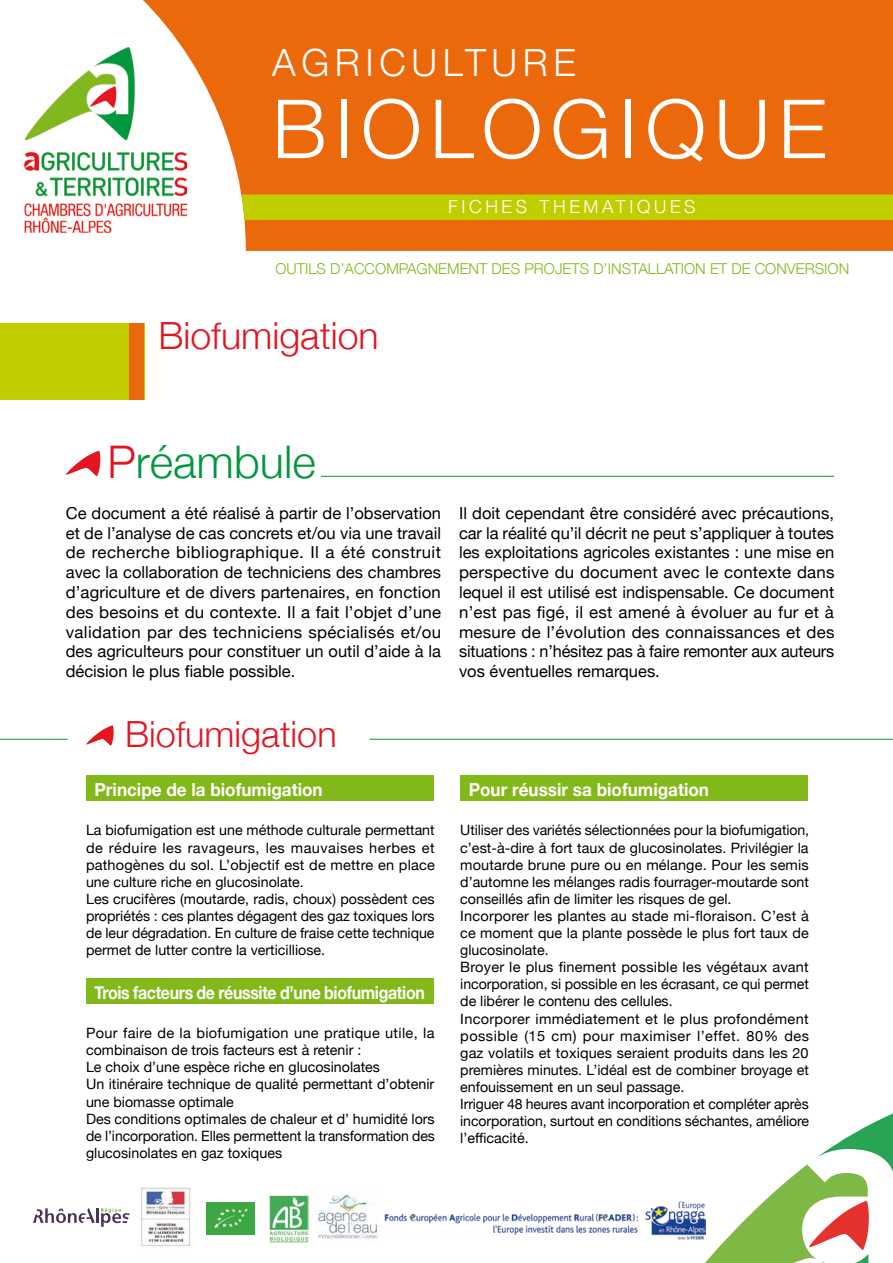
<style>
.page{position:relative;width:893px;height:1263px;background:#fff}
.page>*{position:absolute;margin:0;border:0;box-sizing:border-box;transform-origin:0 0}
.t1{font:300 81.75px "Helvetica Neue";letter-spacing:.1em;color:#fff}
.t2{font:300 45px "Helvetica Neue";color:#00973e}
.t3{font:300 37.5px "Helvetica Neue";color:#e31520}
.t4{font:300 37.5px "Helvetica Neue";letter-spacing:.15em;color:#fff}
.t5{font:300 36px "Helvetica Neue";color:#e31520}
.t6{font:700 18px "Helvetica Neue";color:#fff;scale:.95 1}
.t7{font:700 18px "Helvetica Neue";letter-spacing:-.02em;color:#fff;scale:.88 1}
.t8{font:300 18px "Helvetica Neue";letter-spacing:.2em;color:#fff}
.t9{font:16.5px/19.8px "Helvetica Neue";color:#000;text-align:justify}
.t10{font:300 15px "Helvetica Neue";color:#83b81a}
.t11{font:14.25px/17.1px "Helvetica Neue";color:#000}
.s1{color:#e31520}
</style>
<div class="page">
<div style="left:143px;top:0;width:750px;height:251px;background:#eb690b"></div>
<svg style="left:705px;top:1113px;width:188px;height:150px"></svg>
<div style="left:0;top:324px;width:144px;height:76px;background:#c0ce00"></div>
<div style="left:130px;top:324px;width:14px;height:76px;background:#eb690b"></div>
<div style="left:241px;top:195px;width:652px;height:25px;background:#c0ce00"></div>
<img style="left:24px;top:47px;width:163px;height:186px">
<svg style="left:66px;top:451px;width:35px;height:25px"></svg>
<hr style="left:321px;top:476px;width:513px;height:1px;background:#00973e">
<hr style="left:96px;top:1208px;width:3px;height:15px;background:#48345a">
<svg style="left:101px;top:1208px;width:29px;height:19px"></svg>
<svg style="left:33px;top:1208px;width:62px;height:15px"></svg>
<img style="left:137px;top:1188px;width:54px;height:59px">
<img style="left:206px;top:1203px;width:48px;height:32px">
<img style="left:269px;top:1195px;width:39px;height:47px">
<img style="left:645px;top:1200px;width:61px;height:41px">
<img style="left:384px;top:1213px;width:255px;height:21px">
<img style="left:317px;top:1192px;width:61px;height:49px">
<div style="left:86px;top:776px;width:723px;height:384px;background:#fff"></div>
<div style="left:86px;top:776px;width:347px;height:25px;background:#83b81a"></div>
<div style="left:86px;top:978px;width:347px;height:26px;background:#83b81a"></div>
<div style="left:460px;top:776px;width:347px;height:25px;background:#83b81a"></div>
<svg style="left:86px;top:725px;width:28px;height:21px"></svg>
<hr style="left:0;top:739px;width:68px;height:1px;background:#00973e">
<hr style="left:370px;top:739px;width:523px;height:1px;background:#00973e">
<h3 class="t4" style="left:272px;top:33px;width:305px">AGRICULTURE</h3>
<h1 class="t1" style="left:272px;top:63px;width:556px">BIOLOGIQUE</h1>
<p class="t8" style="left:448px;top:192px;width:249px">FICHES THEMATIQUES</p>
<p class="t10" style="left:275px;top:257px;width:575px">OUTILS D’ACCOMPAGNEMENT DES PROJETS D’INSTALLATION ET DE CONVERSION</p>
<h3 class="t3" style="left:159px;top:306px;width:222px">BIOFUMIGATION</h3>
<h2 class="t2" style="left:107px;top:426px;width:210px"><span class="s1">P</span>RÉAMBULE</h2>
<p class="t9" style="left:66px;top:502px;width:377px">Ce document a été réalisé à partir de l’observation et de l’analyse de cas concrets et/ou via une travail de recherche bibliographique. Il a été construit avec la collaboration de techniciens des chambres d’agriculture et de divers partenaires, en fonction des besoins et du contexte. Il a fait l’objet d’une validation par des techniciens spécialisés et/ou des agriculteurs pour constituer un outil d’aide à la décision le plus fiable possible.</p>
<p class="t9" style="left:459px;top:502px;width:377px">Il doit cependant être considéré avec précautions, car la réalité qu’il décrit ne peut s’appliquer à toutes les exploitations agricoles existantes : une mise en perspective du document avec le contexte dans lequel il est utilisé est indispensable. Ce document n’est pas figé, il est amené à évoluer au fur et à mesure de l’évolution des connaissances et des situations : n’hésitez pas à faire remonter aux auteurs vos éventuelles remarques.</p>
<h3 class="t5" style="left:125px;top:705px;width:213px">BIOFUMIGATION</h3>
<p class="t6" style="left:95px;top:773px;width:242px">Principe de la biofumigation</p>
<p class="t11" style="left:86px;top:821px;width:350px">La biofumigation est une méthode culturale permettant de réduire les ravageurs, les mauvaises herbes et pathogènes du sol. L’objectif est de mettre en place une culture riche en glucosinolate.<br>Les crucifères (moutarde, radis, choux) possèdent ces propriétés : ces plantes dégagent des gaz toxiques lors de leur dégradation. En culture de fraise cette technique permet de lutter contre la verticilliose.</p>
<p class="t7" style="left:95px;top:976px;width:377px">Trois facteurs de réussite d’une biofumigation</p>
<p class="t11" style="left:86px;top:1023px;width:350px">Pour faire de la biofumigation une pratique utile, la combinaison de trois facteurs est à retenir :<br>Le choix d’une espèce riche en glucosinolates<br>Un itinéraire technique de qualité permettant d’obtenir une biomasse optimale<br>Des conditions optimales de chaleur et d’ humidité lors de l’incorporation. Elles permettent la transformation des glucosinolates en gaz toxiques</p>
<p class="t6" style="left:469px;top:773px;width:254px">Pour réussir sa biofumigation</p>
<p class="t11" style="left:460px;top:821px;width:350px">Utiliser des variétés sélectionnées pour la biofumigation, c’est-à-dire à fort taux de glucosinolates. Privilégier la moutarde brune pure ou en mélange. Pour les semis d’automne les mélanges radis fourrager-moutarde sont conseillés afin de limiter les risques de gel.<br>Incorporer les plantes au stade mi-floraison. C’est à ce moment que la plante possède le plus fort taux de glucosinolate.<br>Broyer le plus finement possible les végétaux avant incorporation, si possible en les écrasant, ce qui permet de libérer le contenu des cellules.<br>Incorporer immédiatement et le plus profondément possible (15 cm) pour maximiser l’effet. 80% des gaz volatils et toxiques seraient produits dans les 20 premières minutes. L’idéal est de combiner broyage et enfouissement en un seul passage.<br>Irriguer 48 heures avant incorporation et compléter après incorporation, surtout en conditions séchantes, améliore l’efficacité.</p>
</div>
